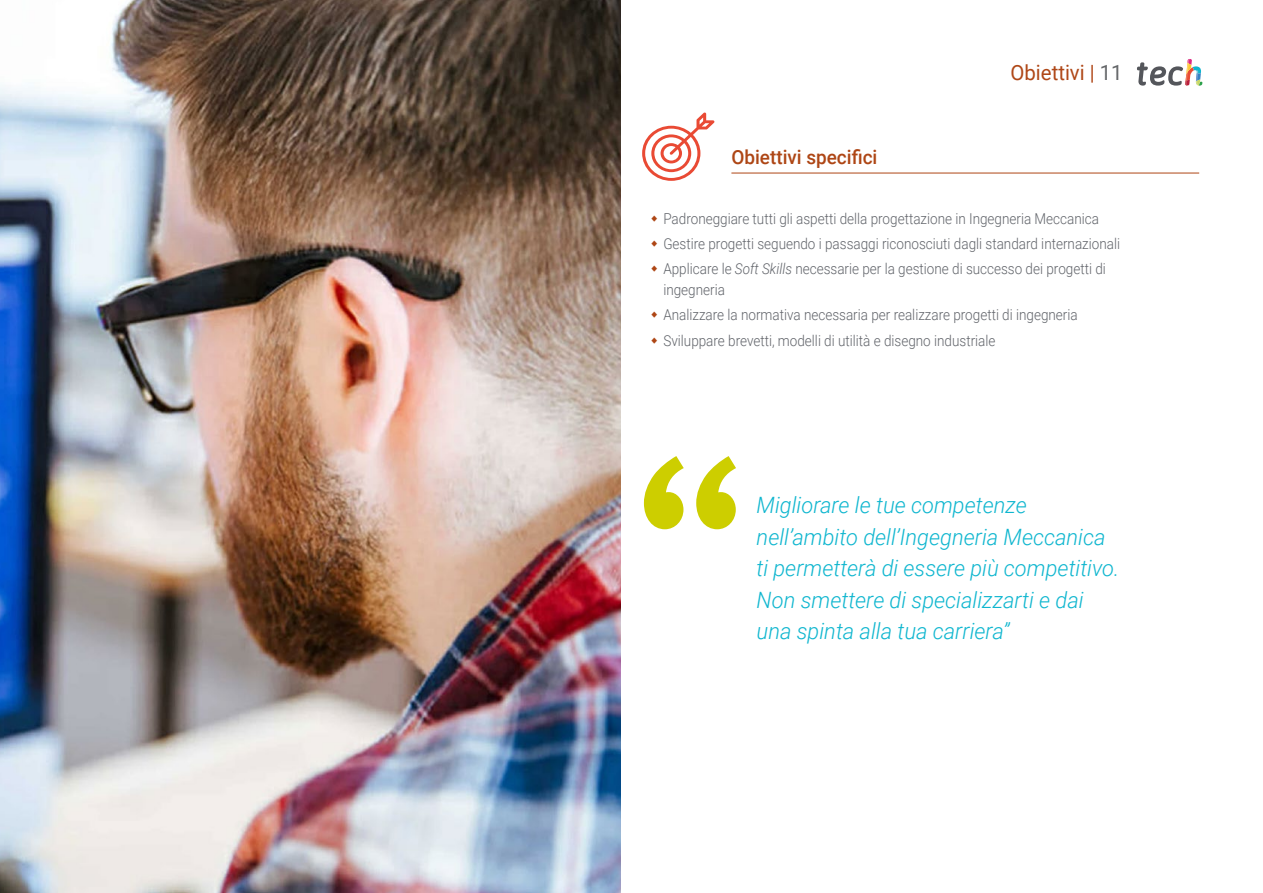
<style>
.page{position:relative;width:1263px;height:893px;background:#fff}
.page>*{position:absolute;margin:0;border:0;box-sizing:border-box;transform-origin:0 0}
.t1{font:italic 300 22.5px/31.5px "Roboto";color:#0fb6cf}
.t2{font:21px "Roboto";color:#af4717}
.t3{font:500 19.5px "Roboto";color:#ae4615}
.t4{font:300 15px/25.2px "Roboto";color:#61646a;scale:.9 1}
.s1{color:#646669}
.s2{font-style:italic}
</style>
<div class="page">
<hr style="left:731px;top:173px;width:468px;height:1px;background:#ae4615">
<svg style="left:642px;top:112px;width:72px;height:69px"></svg>
<img style="left:0;top:0;width:621px;height:893px">
<svg style="left:1137px;top:59px;width:65px;height:27px"></svg>
<svg style="left:644px;top:456px;width:92px;height:73px"></svg>
<h3 class="t3" style="left:731px;top:144px;width:147px">Obiettivi specifici</h3>
<h2 class="t2" style="left:1010px;top:57px;width:114px">Obiettivi | <span class="s1">11</span></h2>
<p class="t4" style="left:663px;top:205px;width:509px">Padroneggiare tutti gli aspetti della progettazione in Ingegneria Meccanica<br>Gestire progetti seguendo i passaggi riconosciuti dagli standard internazionali<br>Applicare le <span class="s2">Soft Skills</span> necessarie per la gestione di successo dei progetti di</p>
<p class="t4" style="left:663px;top:277px;width:462px">ingegneria<br>Analizzare la normativa necessaria per realizzare progetti di ingegneria<br>Sviluppare brevetti, modelli di utilità e disegno industriale</p>
<h1 class="t1" style="left:757px;top:489px;width:364px">Migliorare le tue competenze nell’ambito dell’Ingegneria Meccanica ti permetterà di essere più competitivo.<br>Non smettere di specializzarti e dai una spinta alla tua carriera”</h1>
</div>
